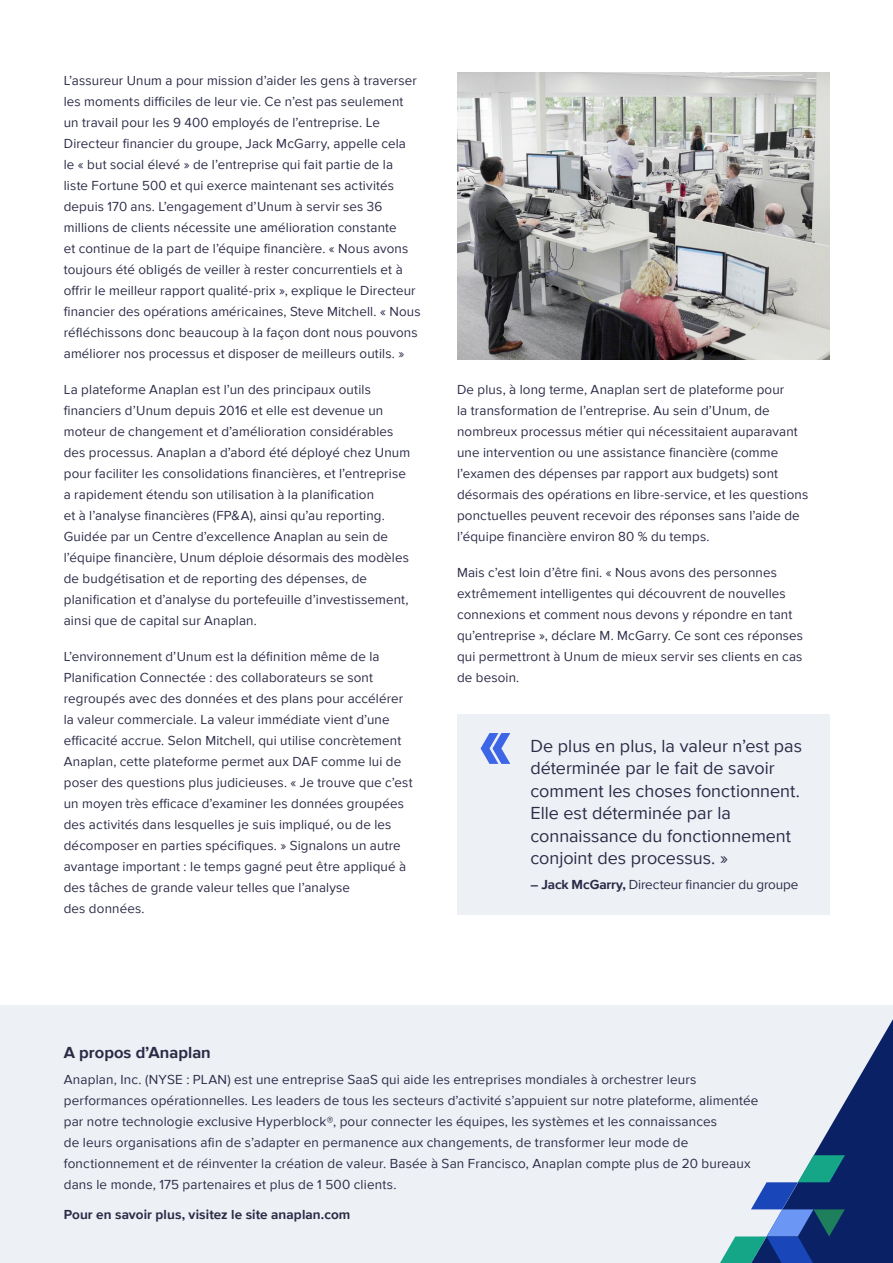
<style>
.page{position:relative;width:893px;height:1263px;background:#fff}
.page>*{position:absolute;margin:0;border:0;box-sizing:border-box;transform-origin:0 0}
.事例-本文{font:18px/22.5px "Proxima Nova";color:#2b2b47}
.事例-本文-2{font:700 16.5px "Proxima Nova";color:#2b2b47}
.事例-本文-3{font:13.5px/21px "Proxima Nova";letter-spacing:.01em;color:#2b2b47}
.事例-本文-4{font:700 13.5px "Proxima Nova";letter-spacing:.005em;color:#2b2b47}
.事例-本文-5{font:13.5px "Proxima Nova";letter-spacing:-.01em;color:#2b2b47}
.s1{font-weight:700}
</style>
<div class="page">
<img style="left:457px;top:72px;width:372px;height:287px">
<div style="left:0;top:1005px;width:893px;height:258px;background:#edf0f5"></div>
<svg style="left:720px;top:1019px;width:173px;height:244px"></svg>
<div style="left:457px;top:714px;width:372px;height:201px;background:#edf0f5"></div>
<svg style="left:481px;top:733px;width:29px;height:31px"></svg>
<p class="事例-本文-3" style="left:64px;top:69px;width:358px">L’assureur Unum a pour mission d’aider les gens à traverser les moments difficiles de leur vie. Ce n’est pas seulement un travail pour les 9 400 employés de l’entreprise. Le Directeur financier du groupe, Jack McGarry, appelle cela<br>le « but social élevé » de l’entreprise qui fait partie de la liste Fortune 500 et qui exerce maintenant ses activités depuis 170 ans. L’engagement d’Unum à servir ses 36 millions de clients nécessite une amélioration constante<br>et continue de la part de l’équipe financière. « Nous avons toujours été obligés de veiller à rester concurrentiels et à offrir le meilleur rapport qualité-prix », explique le Directeur financier des opérations américaines, Steve Mitchell. « Nous réfléchissons donc beaucoup à la façon dont nous pouvons améliorer nos processus et disposer de meilleurs outils. »</p>
<p class="事例-本文-3" style="left:64px;top:378px;width:348px">La plateforme Anaplan est l’un des principaux outils financiers d’Unum depuis 2016 et elle est devenue un moteur de changement et d’amélioration considérables des processus. Anaplan a d’abord été déployé chez Unum pour faciliter les consolidations financières, et l’entreprise a rapidement étendu son utilisation à la planification<br>et à l’analyse financières (FP&amp;A), ainsi qu’au reporting.<br>Guidée par un Centre d’excellence Anaplan au sein de l’équipe financière, Unum déploie désormais des modèles de budgétisation et de reporting des dépenses, de planification et d’analyse du portefeuille d’investissement, ainsi que de capital sur Anaplan.</p>
<p class="事例-本文-3" style="left:64px;top:645px;width:350px">L’environnement d’Unum est la définition même de la Planification Connectée : des collaborateurs se sont regroupés avec des données et des plans pour accélérer la valeur commerciale. La valeur immédiate vient d’une efficacité accrue. Selon Mitchell, qui utilise concrètement Anaplan, cette plateforme permet aux DAF comme lui de poser des questions plus judicieuses. « Je trouve que c’est un moyen très efficace d’examiner les données groupées des activités dans lesquelles je suis impliqué, ou de les décomposer en parties spécifiques. » Signalons un autre avantage important : le temps gagné peut être appliqué à des tâches de grande valeur telles que l’analyse<br>des données.</p>
<p class="事例-本文-3" style="left:457px;top:378px;width:353px">De plus, à long terme, Anaplan sert de plateforme pour<br>la transformation de l’entreprise. Au sein d’Unum, de nombreux processus métier qui nécessitaient auparavant une intervention ou une assistance financière (comme l’examen des dépenses par rapport aux budgets) sont désormais des opérations en libre-service, et les questions ponctuelles peuvent recevoir des réponses sans l’aide de l’équipe financière environ 80 % du temps.</p>
<p class="事例-本文-3" style="left:457px;top:561px;width:348px">Mais c’est loin d’être fini. « Nous avons des personnes extrêmement intelligentes qui découvrent de nouvelles connexions et comment nous devons y répondre en tant qu’entreprise », déclare M. McGarry. Ce sont ces réponses qui permettront à Unum de mieux servir ses clients en cas de besoin.</p>
<p class="事例-本文" style="left:530px;top:734px;width:273px">De plus en plus, la valeur n’est pas déterminée par le fait de savoir comment les choses fonctionnent.<br>Elle est déterminée par la connaissance du fonctionnement conjoint des processus. »</p>
<p class="事例-本文-5" style="left:530px;top:875px;width:269px"><span class="s1">– Jack McGarry,</span> Directeur financier du groupe</p>
<p class="事例-本文-2" style="left:64px;top:1040px;width:149px">A propos d’Anaplan</p>
<p class="事例-本文-3" style="left:64px;top:1068px;width:696px">Anaplan, Inc. (NYSE : PLAN) est une entreprise SaaS qui aide les entreprises mondiales à orchestrer leurs performances opérationnelles. Les leaders de tous les secteurs d’activité s’appuient sur notre plateforme, alimentée par notre technologie exclusive Hyperblock®, pour connecter les équipes, les systèmes et les connaissances<br>de leurs organisations afin de s’adapter en permanence aux changements, de transformer leur mode de fonctionnement et de réinventer la création de valeur. Basée à San Francisco, Anaplan compte plus de 20 bureaux dans le monde, 175 partenaires et plus de 1 500 clients.</p>
<p class="事例-本文-4" style="left:64px;top:1204px;width:288px">Pour en savoir plus, visitez le site anaplan.com</p>
</div>
